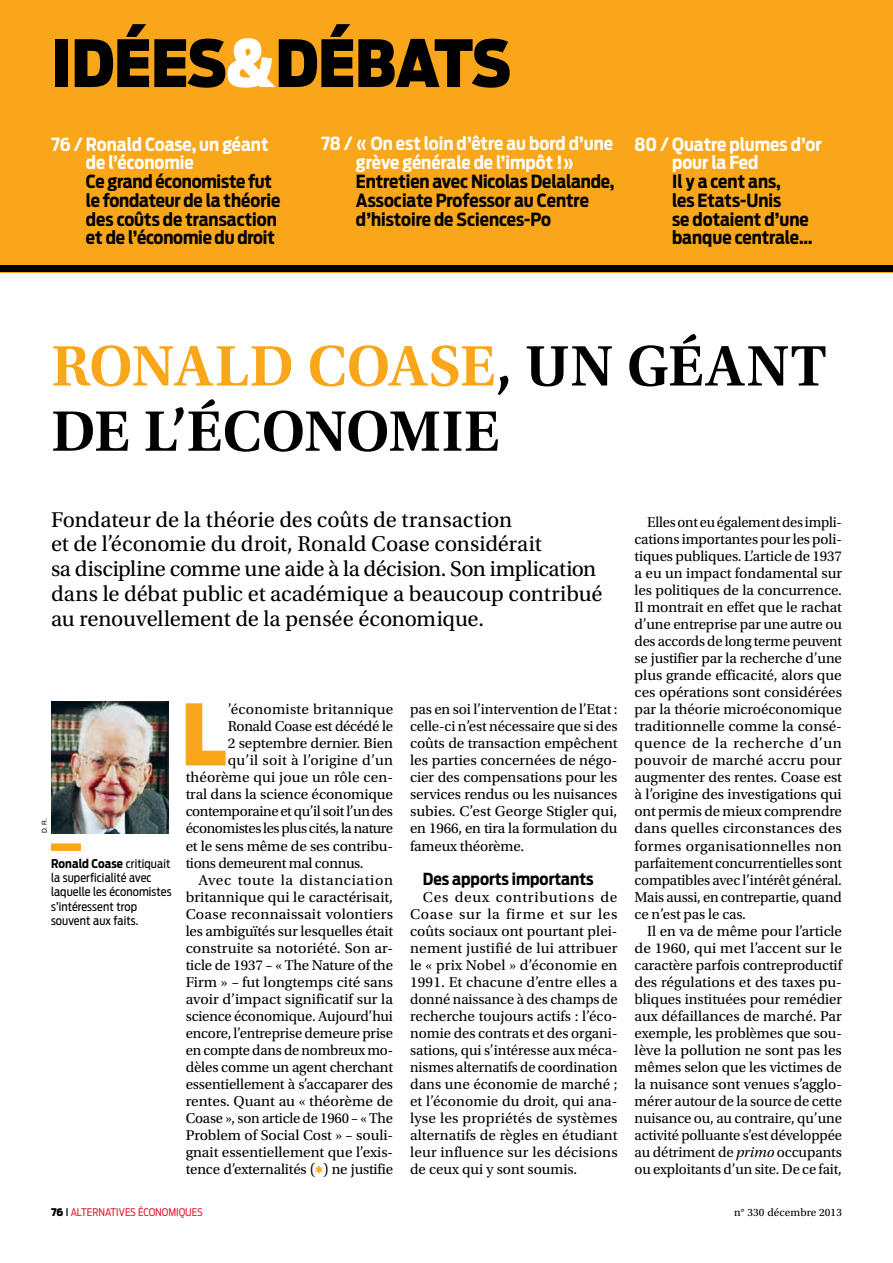
<style>
.page{position:relative;width:893px;height:1263px;background:#fff}
.page>*{position:absolute;margin:0;border:0;box-sizing:border-box;transform-origin:0 0}
.t1{font:900 83.85px "Antenna Cond";color:#faa61a}
.t2{font:900 64.5px "Antenna Cond";letter-spacing:-.01em;color:#000}
.t3{font:600 60px/65.2px "Utopia Std";letter-spacing:-.005em;color:#000}
.t4{font:22.5px/24.8px "Utopia Std";letter-spacing:-.01em;color:#000}
.t5{font:700 18px/18.8px "Antenna Cond";letter-spacing:-.005em;color:#000}
.t6{font:700 18px/18.8px "Antenna Cond";color:#fff}
.t7{font:700 16.5px "Antenna Cond";color:#000}
.t8{font:15px/17px "Utopia Std";letter-spacing:-.01em;color:#000;text-align:justify}
.t9{font:15px "Utopia Std";letter-spacing:.015em;color:#000}
.t10{font:15px "Utopia Std";letter-spacing:-.03em;color:#000}
.t11{font:15px "Utopia Std";letter-spacing:.01em;color:#000}
.t12{font:15px "Utopia Std";letter-spacing:.04em;color:#000}
.t13{font:12px/14.2px "Antenna Cond";letter-spacing:.01em;color:#000}
.t14{font:11.25px "Utopia Std";letter-spacing:.01em;color:#000}
.t15{font:10.5px "Antenna Cond";color:#e31e30}
.t16{font:6.75px "Helvetica Neue LT Std";color:#000}
.s1{color:#fff}
.s2{color:#faa61a}
.s3{font-weight:700}
.s4{font-style:italic}
.s5{font-family:"Antenna Cond";font-weight:700;color:#faa61a}
.s6{font-weight:900;color:#000}
.s7{font-weight:500;color:#000}
</style>
<div class="page">
<div style="left:0;top:0;width:893px;height:272px;background:#faa61a"></div>
<div style="left:0;top:266px;width:893px;height:6px;background:#000"></div>
<img style="left:51px;top:701px;width:118px;height:132px">
<div style="left:51px;top:843px;width:30px;height:8px;background:#faa61a"></div>
<h2 class="t2" style="left:51px;top:25px;width:462px">IDÉES<span class="s1">&amp;</span>DÉBATS</h2>
<p class="t6" style="left:86px;top:135px;width:184px;text-indent:-35px">76 / Ronald Coase, un géant de l’économie</p>
<p class="t5" style="left:86px;top:172px;width:196px">Ce grand économiste fut le fondateur de la théorie des coûts de transaction et de l’économie du droit</p>
<p class="t6" style="left:321px;top:135px;width:294px;text-align:center">78 / « On est loin d’être au bord d’une grève générale de l’impôt !»</p>
<p class="t5" style="left:356px;top:172px;width:260px">Entretien avec Nicolas Delalande,<br>Associate Professor au Centre d’histoire de Sciences-Po</p>
<p class="t6" style="left:672px;top:135px;width:151px;text-indent:-38px">80 / Quatre plumes d’or pour la Fed</p>
<p class="t5" style="left:672px;top:172px;width:142px">Il y a cent ans,<br>les Etats-Unis<br>se dotaient d’une banque centrale…</p>
<h3 class="t3" style="left:51px;top:334px;width:777px"><span class="s2">RONALD COASE</span>, UN GÉANT<br>DE L’ÉCONOMIE</h3>
<p class="t4" style="left:51px;top:507px;width:553px">Fondateur de la théorie des coûts de transaction<br>et de l’économie du droit, Ronald Coase considérait<br>sa discipline comme une aide à la décision. Son implication dans le débat public et académique a beaucoup contribué au renouvellement de la pensée économique.</p>
<p class="t16" style="left:40px;top:833px;width:17px;rotate:-90deg">D. R.</p>
<p class="t13" style="left:51px;top:856px;width:122px"><span class="s3">Ronald Coase</span> critiquait la superficialité avec laquelle les économistes s’intéressent trop souvent aux faits.</p>
<h1 class="t1" style="left:181px;top:685px;width:46px">L</h1>
<p class="t9" style="left:228px;top:701px;width:167px">’économiste britannique</p>
<p class="t8" style="left:228px;top:718px;width:167px">Ronald Coase est décédé le</p>
<p class="t8" style="left:228px;top:735px;width:167px">2 septembre dernier. Bien</p>
<p class="t9" style="left:228px;top:752px;width:167px">qu’il soit à l’origine d’un</p>
<p class="t8" style="left:186px;top:769px;width:209px">théorème qui joue un rôle cen-</p>
<p class="t8" style="left:186px;top:786px;width:209px">tral dans la science économique</p>
<p class="t8" style="left:186px;top:803px;width:209px">contemporaine et qu’il soit l’un des</p>
<p class="t10" style="left:186px;top:820px;width:209px">économistes les plus cités, la nature</p>
<p class="t8" style="left:186px;top:837px;width:209px">et le sens même de ses contribu-</p>
<p class="t8" style="left:186px;top:854px;width:179px">tions demeurent mal connus.</p>
<p class="t12" style="left:198px;top:871px;width:196px">Avec toute la distanciation</p>
<p class="t8" style="left:186px;top:888px;width:209px">britannique qui le caractérisait,</p>
<p class="t11" style="left:186px;top:905px;width:209px">Coase reconnaissait volontiers</p>
<p class="t8" style="left:186px;top:922px;width:209px">les ambiguïtés sur lesquelles était</p>
<p class="t8" style="left:186px;top:939px;width:209px">construite sa notoriété. Son ar-</p>
<p class="t8" style="left:186px;top:956px;width:209px">ticle de 1937 – « The Nature of the</p>
<p class="t8" style="left:186px;top:973px;width:209px">Firm » <span class="s4">–</span> fut longtemps cité sans</p>
<p class="t8" style="left:186px;top:990px;width:209px">avoir d’impact significatif sur la</p>
<p class="t8" style="left:186px;top:1007px;width:209px">science économique. Aujourd’hui</p>
<p class="t8" style="left:186px;top:1024px;width:209px">encore, l’entreprise demeure prise</p>
<p class="t8" style="left:186px;top:1041px;width:209px">en compte dans de nombreux mo-</p>
<p class="t8" style="left:186px;top:1058px;width:209px">dèles comme un agent cherchant</p>
<p class="t8" style="left:186px;top:1075px;width:209px">essentiellement à s’accaparer des</p>
<p class="t8" style="left:186px;top:1092px;width:209px">rentes. Quant au « théorème de</p>
<p class="t8" style="left:186px;top:1109px;width:209px">Coase », son article de 1960 – « The</p>
<p class="t8" style="left:186px;top:1126px;width:209px">Problem of Social Cost » – souli-</p>
<p class="t8" style="left:186px;top:1143px;width:209px">gnait essentiellement que l’exis-</p>
<p class="t8" style="left:186px;top:1160px;width:209px">tence d’externalités (<span class="s5">*</span>) ne justifie</p>
<p class="t8" style="left:410px;top:701px;width:209px">pas en soi l’intervention de l’Etat : celle-ci n’est nécessaire que si des coûts de transaction empêchent les parties concernées de négo&shy;cier des compensations pour les services rendus ou les nuisances subies. C’est George Stigler qui, en 1966, en tira la formulation du fameux théorème.</p>
<p class="t7" style="left:423px;top:869px;width:172px">Des apports importants</p>
<p class="t8" style="left:410px;top:888px;width:209px;text-indent:13px">Ces deux contributions de Coase sur la firme et sur les coûts sociaux ont pourtant plei&shy;nement justifié de lui attribuer le « prix Nobel » d’économie en 1991. Et chacune d’entre elles a donné naissance à des champs de recherche toujours actifs : l’éco&shy;nomie des contrats et des organi&shy;sations, qui s’intéresse aux méca&shy;nismes alternatifs de coordination dans une économie de marché ; et l’économie du droit, qui ana&shy;lyse les propriétés de systèmes alternatifs de règles en étudiant leur influence sur les décisions de ceux qui y sont soumis.</p>
<p class="t8" style="left:634px;top:514px;width:209px;text-indent:13px">Elles ont eu également des impli&shy;cations importantes pour les poli&shy;tiques publiques. L’article de 1937 a eu un impact fondamental sur les politiques de la concurrence.<br>Il montrait en effet que le rachat d’une entreprise par une autre ou des accords de long terme peuvent se justifier par la recherche d’une plus grande efficacité, alors que ces opérations sont considérées par la théorie microéconomique traditionnelle comme la consé&shy;quence de la recherche d’un pouvoir de marché accru pour augmenter des rentes. Coase est à l’origine des investigations qui ont permis de mieux comprendre dans quelles circonstances des formes organisationnelles non parfaitement concurrentielles sont compatibles avec l’intérêt général.<br>Mais aussi, en contrepartie, quand ce n’est pas le cas.</p>
<p class="t8" style="left:634px;top:922px;width:209px;text-indent:13px">Il en va de même pour l’article de 1960, qui met l’accent sur le caractère parfois contreproductif des régulations et des taxes pu&shy;bliques instituées pour remédier aux défaillances de marché. Par exemple, les problèmes que sou&shy;lève la pollution ne sont pas les mêmes selon que les victimes de la nuisance sont venues s’agglo&shy;mérer autour de la source de cette nuisance ou, au contraire, qu’une activité polluante s’est développée au détriment de <span class="s4">primo</span> occupants ou exploitants d’un site. De ce fait,</p>
<p class="t15" style="left:51px;top:1206px;width:153px"><span class="s6">76</span> <span class="s7">I</span> ALTERNATIVES ÉCONOMIQUES</p>
<p class="t14" style="left:734px;top:1206px;width:109px">n° 330 décembre 2013</p>
</div>
